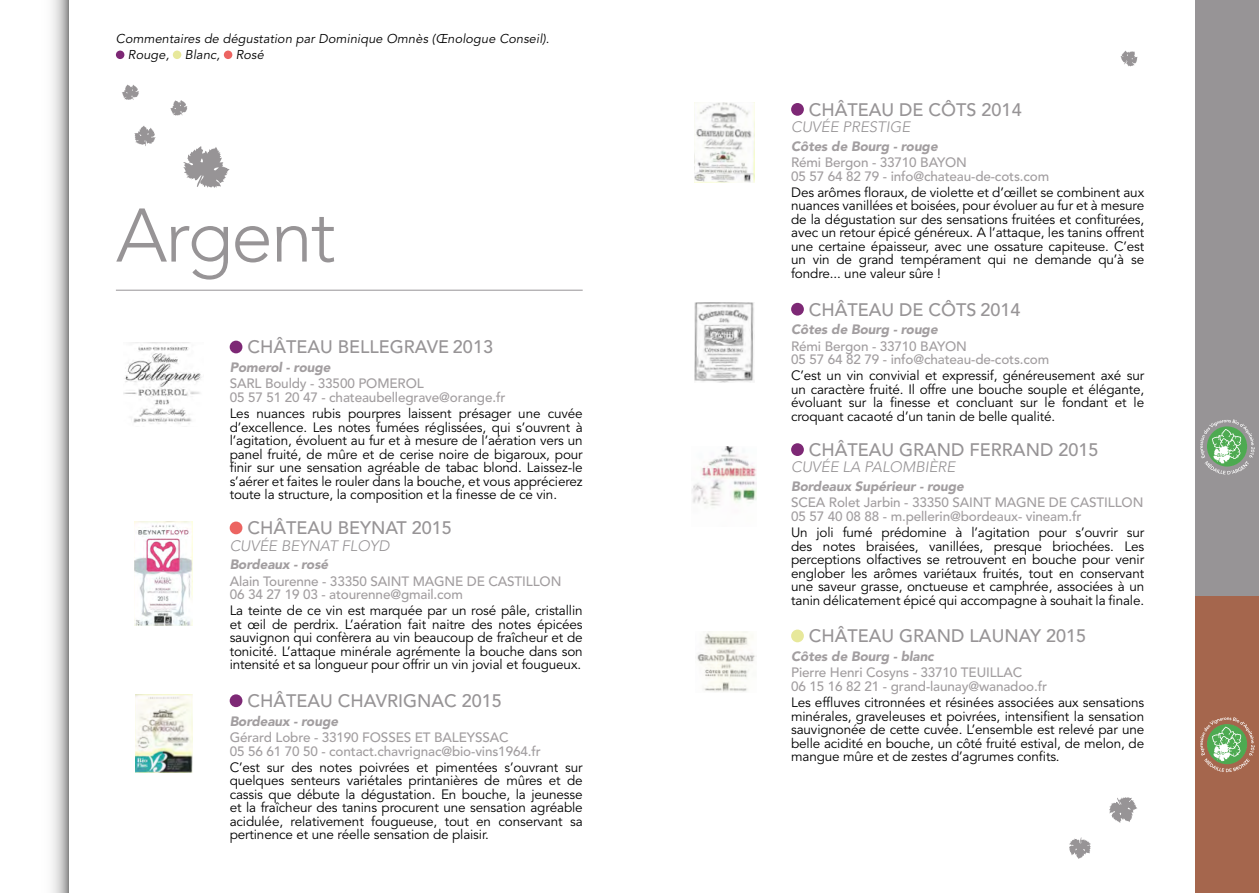
<style>
.page{position:relative;width:1259px;height:893px;background:#fff}
.page>*{position:absolute;margin:0;border:0;box-sizing:border-box;transform-origin:0 0}
.t1{font:300 75px "Avenir";letter-spacing:-.025em;color:#979496}
.t2{font:500 18px "Avenir";color:#979496}
.t3{font:italic 300 15px "Avenir";color:#979496}
.t4{font:13.5px/13.5px "Avenir";letter-spacing:-.01em;color:#000;text-align:justify}
.t5{font:500 13.5px/13.5px "Avenir";letter-spacing:-.01em;color:#a29ea0}
.t6{font:italic 900 13.5px "Avenir";letter-spacing:-.01em;color:#a29ea0}
.t7{font:italic 12.75px/16.2px "Avenir";letter-spacing:.01em;color:#000}
</style>
<div class="page">
<div style="left:1195px;top:595px;width:64px;height:298px;background:#a5664d"></div>
<div style="left:1195px;top:0;width:64px;height:595px;background:#979496"></div>
<svg style="left:1200px;top:717px;width:54px;height:55px"></svg>
<svg style="left:1200px;top:419px;width:54px;height:55px"></svg>
<svg style="left:52px;top:0;width:17px;height:893px"></svg>
<div style="left:230px;top:341px;width:12px;height:12px;background:#7d2875;border-radius:50%"></div>
<div style="left:230px;top:522px;width:12px;height:12px;background:#ec6461;border-radius:50%"></div>
<div style="left:230px;top:694px;width:12px;height:13px;background:#7d2875;border-radius:50%"></div>
<div style="left:791px;top:103px;width:13px;height:13px;background:#7d2875;border-radius:50%"></div>
<div style="left:791px;top:303px;width:13px;height:13px;background:#7d2875;border-radius:50%"></div>
<div style="left:791px;top:443px;width:13px;height:13px;background:#7d2875;border-radius:50%"></div>
<div style="left:791px;top:630px;width:13px;height:12px;background:#e7e89b;border-radius:50%"></div>
<img style="left:124px;top:342px;width:78px;height:82px">
<img style="left:134px;top:521px;width:59px;height:105px">
<img style="left:694px;top:103px;width:60px;height:80px">
<img style="left:694px;top:302px;width:60px;height:81px">
<img style="left:692px;top:446px;width:65px;height:60px">
<img style="left:697px;top:631px;width:59px;height:61px">
<img style="left:135px;top:695px;width:57px;height:77px">
<hr style="left:116px;top:290px;width:467px;height:1px;background:#979496">
<svg style="left:134px;top:126px;width:22px;height:20px"></svg>
<svg style="left:1109px;top:797px;width:28px;height:26px"></svg>
<svg style="left:170px;top:100px;width:17px;height:16px"></svg>
<svg style="left:1069px;top:837px;width:22px;height:22px"></svg>
<svg style="left:1120px;top:51px;width:17px;height:16px"></svg>
<svg style="left:122px;top:84px;width:17px;height:16px"></svg>
<svg style="left:183px;top:146px;width:47px;height:42px"></svg>
<div style="left:116px;top:51px;width:8px;height:8px;background:#7d2875;border-radius:50%"></div>
<div style="left:173px;top:51px;width:8px;height:8px;background:#e7e89b;border-radius:50%"></div>
<div style="left:224px;top:51px;width:8px;height:8px;background:#ec6461;border-radius:50%"></div>
<p class="t7" style="left:128px;top:31px;width:423px;text-indent:-12px">Commentaires de dégustation par Dominique Omnès (Œnologue Conseil).<br>Rouge, Blanc, Rosé</p>
<h1 class="t1" style="left:116px;top:192px;width:221px">Argent</h1>
<h2 class="t2" style="left:247px;top:337px;width:247px">CHÂTEAU BELLEGRAVE 2013</h2>
<p class="t6" style="left:230px;top:359px;width:102px">Pomerol - rouge</p>
<p class="t5" style="left:230px;top:377px;width:277px">SARL Bouldy - 33500 POMEROL<br>05 57 51 20 47 - chateaubellegrave@orange.fr</p>
<p class="t4" style="left:230px;top:407px;width:354px">Les nuances rubis pourpres laissent présager une cuvée d’excellence. Les notes fumées réglissées, qui s’ouvrent à l’agitation, évoluent au fur et à mesure de l’aération vers un panel fruité, de mûre et de cerise noire de bigaroux, pour finir sur une sensation agréable de tabac blond. Laissez-le s’aérer et faites le rouler dans la bouche, et vous apprécierez toute la structure, la composition et la finesse de ce vin.</p>
<h2 class="t2" style="left:247px;top:518px;width:206px">CHÂTEAU BEYNAT 2015</h2>
<p class="t3" style="left:230px;top:536px;width:161px">CUVÉE BEYNAT FLOYD</p>
<p class="t6" style="left:230px;top:556px;width:100px">Bordeaux - rosé</p>
<p class="t5" style="left:230px;top:574px;width:333px">Alain Tourenne - 33350 SAINT MAGNE DE CASTILLON<br>06 34 27 19 03 - atourenne@gmail.com</p>
<p class="t4" style="left:230px;top:604px;width:354px">La teinte de ce vin est marquée par un rosé pâle, cristallin et œil de perdrix. L’aération fait naitre des notes épicées sauvignon qui confèrera au vin beaucoup de fraîcheur et de tonicité. L’attaque minérale agrémente la bouche dans son intensité et sa longueur pour offrir un vin jovial et fougueux.</p>
<h2 class="t2" style="left:247px;top:690px;width:256px">CHÂTEAU CHAVRIGNAC 2015</h2>
<p class="t6" style="left:230px;top:713px;width:110px">Bordeaux - rouge</p>
<p class="t5" style="left:230px;top:731px;width:312px">Gérard Lobre - 33190 FOSSES ET BALEYSSAC<br>05 56 61 70 50 - contact.chavrignac@bio-vins1964.fr</p>
<p class="t4" style="left:230px;top:761px;width:354px">C’est sur des notes poivrées et pimentées s’ouvrant sur quelques senteurs variétales printanières de mûres et de cassis que débute la dégustation. En bouche, la jeunesse et la fraîcheur des tanins procurent une sensation agréable acidulée, relativement fougueuse, tout en conservant sa pertinence et une réelle sensation de plaisir.</p>
<h2 class="t2" style="left:809px;top:99px;width:214px">CHÂTEAU DE CÔTS 2014</h2>
<p class="t3" style="left:791px;top:118px;width:121px">CUVÉE PRESTIGE</p>
<p class="t6" style="left:791px;top:138px;width:148px">Côtes de Bourg - rouge</p>
<p class="t5" style="left:791px;top:156px;width:260px">Rémi Bergon - 33710 BAYON<br>05 57 64 82 79 - info@chateau-de-cots.com</p>
<p class="t4" style="left:791px;top:186px;width:355px">Des arômes floraux, de violette et d’œillet se combinent aux nuances vanillées et boisées, pour évoluer au fur et à mesure de la dégustation sur des sensations fruitées et confiturées, avec un retour épicé généreux. A l’attaque, les tanins offrent une certaine épaisseur, avec une ossature capiteuse. C’est un vin de grand tempérament qui ne demande qu’à se fondre... une valeur sûre !</p>
<h2 class="t2" style="left:809px;top:299px;width:213px">CHÂTEAU DE CÔTS 2014</h2>
<p class="t6" style="left:791px;top:322px;width:148px">Côtes de Bourg - rouge</p>
<p class="t5" style="left:791px;top:340px;width:260px">Rémi Bergon - 33710 BAYON<br>05 57 64 82 79 - info@chateau-de-cots.com</p>
<p class="t4" style="left:791px;top:369px;width:354px">C’est un vin convivial et expressif, généreusement axé sur un caractère fruité. Il offre une bouche souple et élégante, évoluant sur la finesse et concluant sur le fondant et le croquant cacaoté d’un tanin de belle qualité.</p>
<h2 class="t2" style="left:809px;top:439px;width:291px">CHÂTEAU GRAND FERRAND 2015</h2>
<p class="t3" style="left:791px;top:458px;width:166px">CUVÉE LA PALOMBIÈRE</p>
<p class="t6" style="left:791px;top:478px;width:174px">Bordeaux Supérieur - rouge</p>
<p class="t5" style="left:791px;top:496px;width:354px">SCEA Rolet Jarbin - 33350 SAINT MAGNE DE CASTILLON<br>05 57 40 08 88 - m.pellerin@bordeaux- vineam.fr</p>
<p class="t4" style="left:791px;top:526px;width:355px">Un joli fumé prédomine à l’agitation pour s’ouvrir sur des notes braisées, vanillées, presque briochées. Les perceptions olfactives se retrouvent en bouche pour venir englober les arômes variétaux fruités, tout en conservant une saveur grasse, onctueuse et camphrée, associées à un tanin délicatement épicé qui accompagne à souhait la finale.</p>
<h2 class="t2" style="left:809px;top:626px;width:279px">CHÂTEAU GRAND LAUNAY 2015</h2>
<p class="t6" style="left:791px;top:648px;width:144px">Côtes de Bourg - blanc</p>
<p class="t5" style="left:791px;top:666px;width:257px">Pierre Henri Cosyns - 33710 TEUILLAC<br>06 15 16 82 21 - grand-launay@wanadoo.fr</p>
<p class="t4" style="left:791px;top:696px;width:355px">Les effluves citronnées et résinées associées aux sensations minérales, graveleuses et poivrées, intensifient la sensation sauvignonée de cette cuvée. L’ensemble est relevé par une belle acidité en bouche, un côté fruité estival, de melon, de mangue mûre et de zestes d’agrumes confits.</p>
</div>
